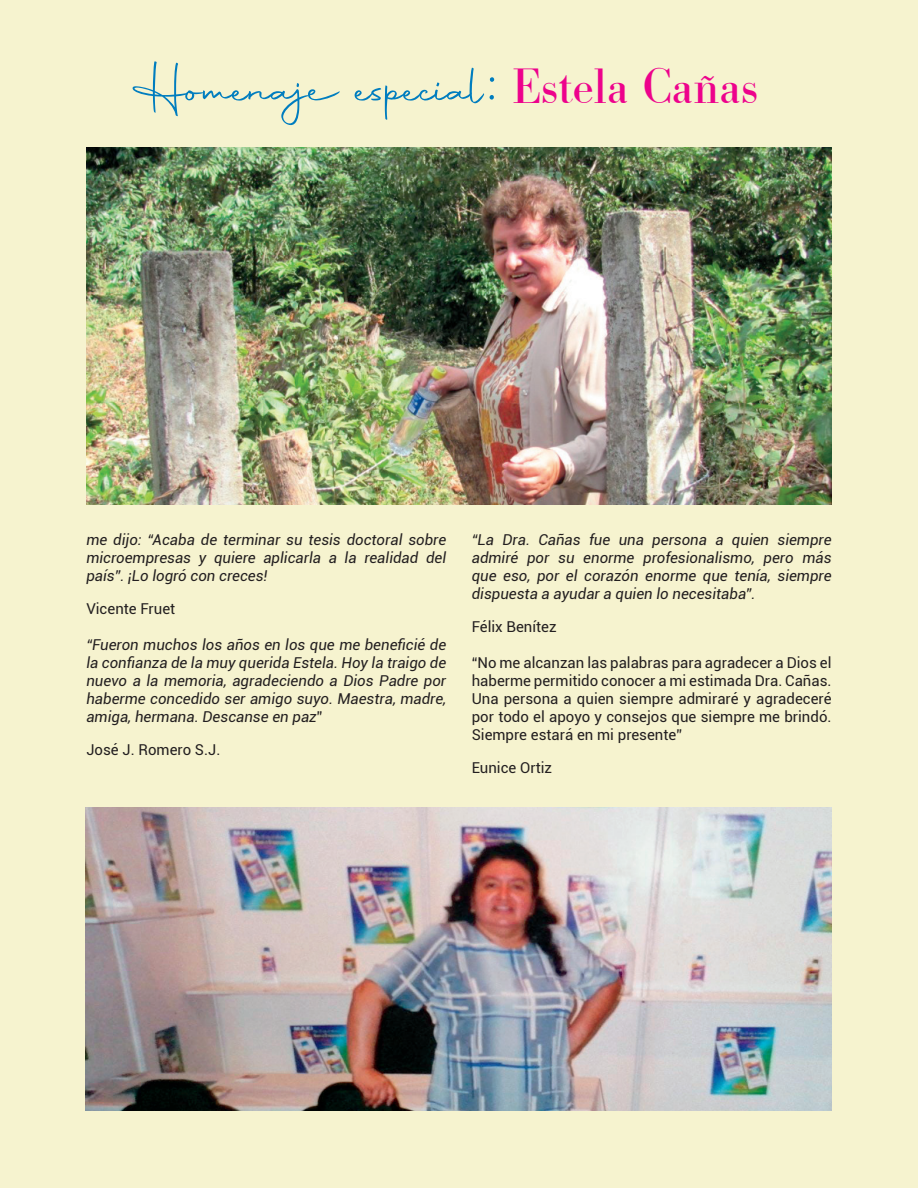
<style>
.page{position:relative;width:918px;height:1188px;background:#f6f3cf}
.page>*{position:absolute;margin:0;border:0;box-sizing:border-box;transform-origin:0 0}
.t1{font:54px "Autography";color:#007dbf}
.t2{font:italic 15px/18px "Roboto";color:#231f20;text-align:justify}
.t3{font:15px/18px "Roboto";color:#231f20;text-align:justify}
.s1{font-family:"Bodoxi";font-size:48px;color:#ed028c}
.s2{font-style:normal}
</style>
<div class="page">
<img style="left:86px;top:147px;width:746px;height:357px">
<img style="left:85px;top:808px;width:747px;height:302px">
<h1 class="t1" style="left:133px;top:54px;width:627px">Homenaje especial: <span class="s1">Estela Cañas</span></h1>
<p class="t2" style="left:86px;top:530px;width:361px">me dijo: “Acaba de terminar su tesis doctoral sobre microempresas y quiere aplicarla a la realidad del país”. ¡Lo logró con creces!</p>
<p class="t3" style="left:86px;top:599px;width:90px">Vicente Fruet</p>
<p class="t2" style="left:86px;top:635px;width:361px">“Fueron muchos los años en los que me beneficié de la confianza de la muy querida Estela. Hoy la traigo de nuevo a la memoria, agradeciendo a Dios Padre por haberme concedido ser amigo suyo. Maestra, madre, amiga, hermana. Descanse en paz<span class="s2">”</span></p>
<p class="t3" style="left:86px;top:740px;width:135px">José J. Romero S.J.</p>
<p class="t2" style="left:472px;top:530px;width:361px">“La Dra. Cañas fue una persona a quien siempre admiré por su enorme profesionalismo, pero más que eso, por el corazón enorme que tenía, siempre dispuesta a ayudar a quien lo necesitaba”.</p>
<p class="t3" style="left:472px;top:617px;width:86px">Félix Benítez</p>
<p class="t3" style="left:472px;top:653px;width:361px">“No me alcanzan las palabras para agradecer a Dios el haberme permitido conocer a mi estimada Dra. Cañas.<br>Una persona a quien siempre admiraré y agradeceré por todo el apoyo y consejos que siempre me brindó.<br>Siempre estará en mi presente”</p>
<p class="t3" style="left:472px;top:758px;width:82px">Eunice Ortiz</p>
</div>
